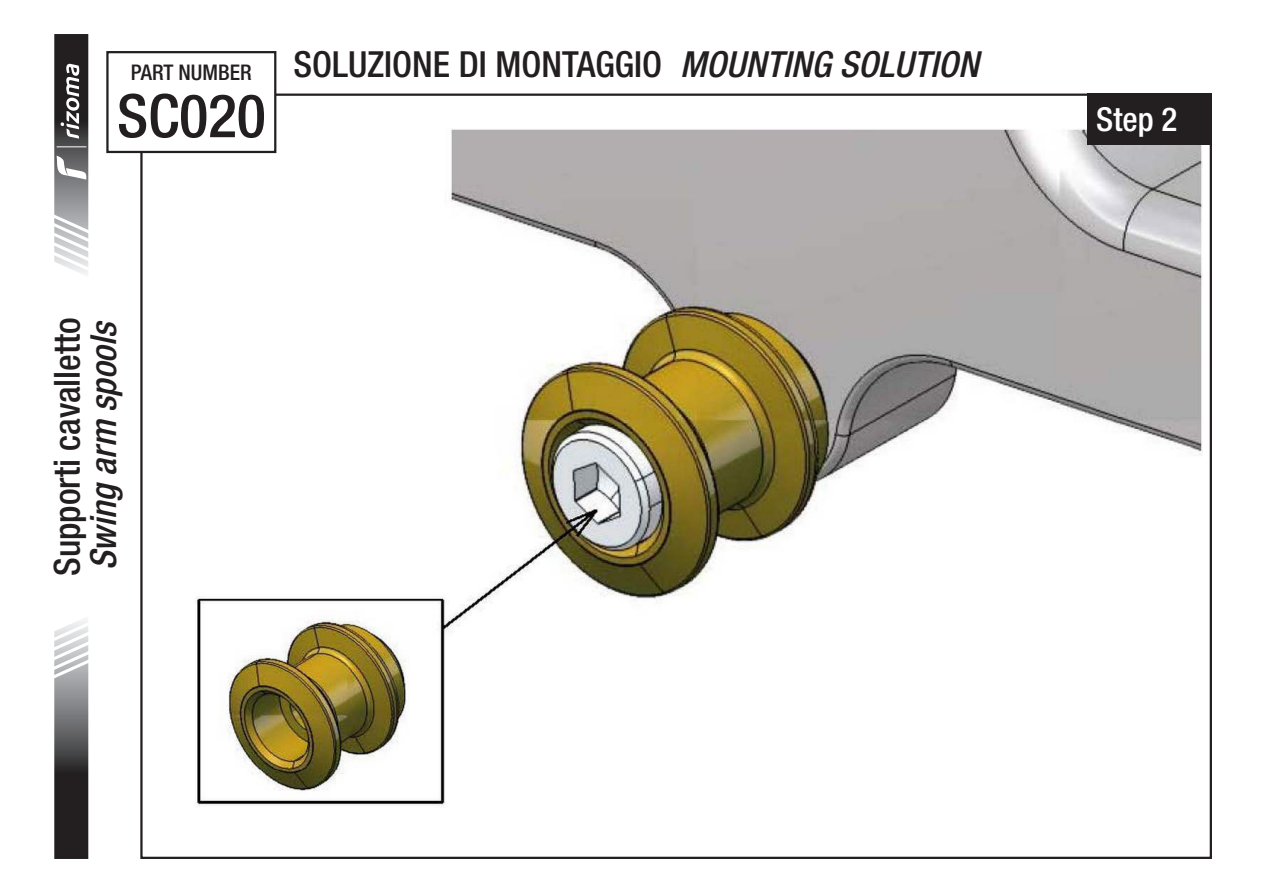
<style>
.page{position:relative;width:1263px;height:893px;background:#fff}
.page>*{position:absolute;margin:0;border:0;box-sizing:border-box;transform-origin:0 0}
.Codice_Prodotto{font:500 condensed 60px "Helvetica Neue LT Std";color:#231f20}
.Titolo_Montaggio{font:500 condensed 36px "Helvetica Neue LT Std";color:#231f20}
.Titolo_Laterale_Mult{font:500 condensed 36px/36px "Helvetica Neue LT Std";color:#231f20}
.Testo_Progr_Montaggi{font:500 condensed 33px "Helvetica Neue LT Std";color:#fff}
.t1{font:500 condensed 21.6px "Helvetica Neue LT Std";color:#231f20}
.s1{font-style:italic}
</style>
<div class="page">
<img style="left:150px;top:128px;width:1052px;height:678px">
<div style="left:1088px;top:94px;width:124px;height:51px;background:#231f20"></div>
<svg style="left:54px;top:620px;width:35px;height:239px;background:#706f70"></svg>
<svg style="left:54px;top:34px;width:35px;height:240px"></svg>
<div style="left:107px;top:52px;width:168px;height:100px;background:#fff"></div>
<div style="left:106px;top:51px;width:170px;height:102px;border:2px solid #231f20"></div>
<p class="t1" style="left:131px;top:59px;width:122px">PART NUMBER</p>
<p class="Codice_Prodotto" style="left:117px;top:80px;width:150px">SC020</p>
<p class="Titolo_Montaggio" style="left:293px;top:42px;width:687px">SOLUZIONE DI MONTAGGIO <span class="s1">MOUNTING SOLUTION</span></p>
<p class="Titolo_Laterale_Mult" style="left:49px;top:576px;width:260px;rotate:-90deg">Supporti cavalletto<br><span class="s1">Swing arm spools</span></p>
<p class="Testo_Progr_Montaggi" style="left:1096px;top:99px;width:83px">Step 2</p>
</div>
